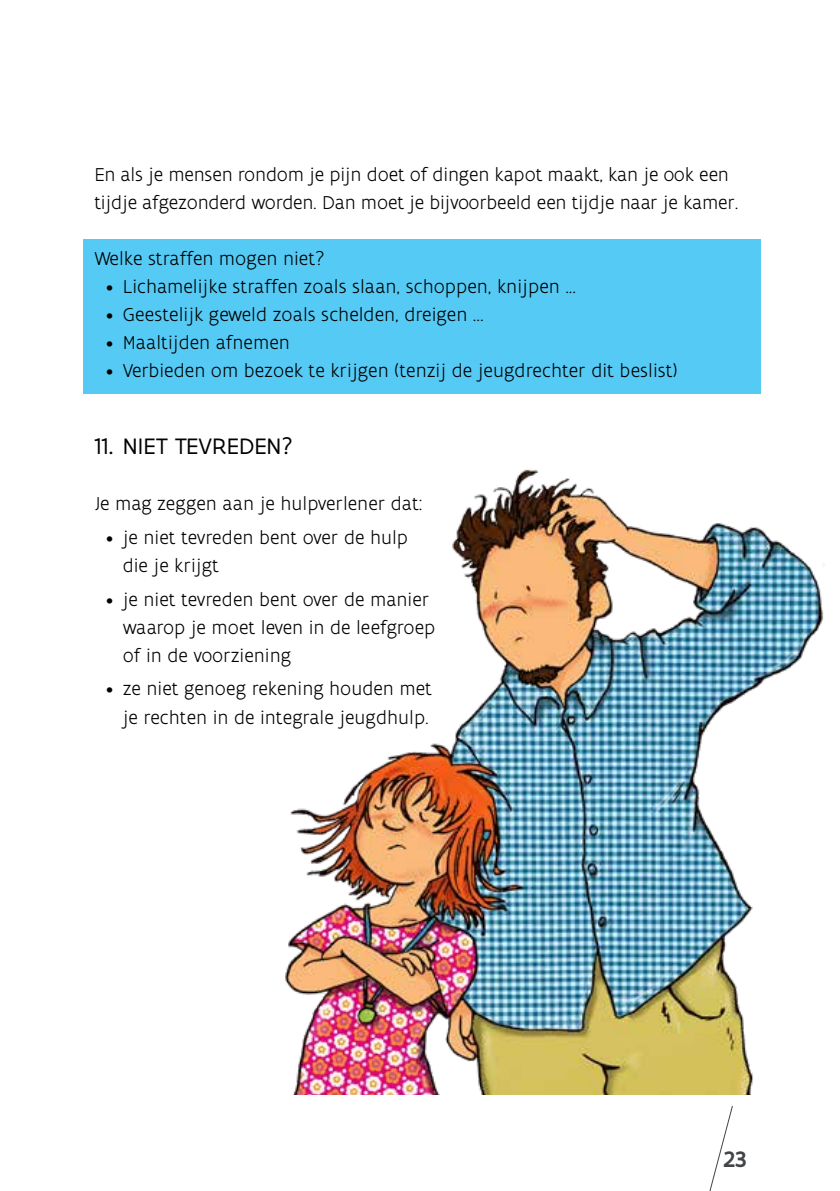
<style>
.page{position:relative;width:840px;height:1191px;background:#fff}
.page>*{position:absolute;margin:0;border:0;box-sizing:border-box;transform-origin:0 0}
.t1{font:24px "Flanders Art Sans";letter-spacing:.005em;color:#000}
.t2{font:500 24px "Flanders Art Sans";color:#424547}
.t3{font:300 20px/28px "Flanders Art Sans";color:#000}
</style>
<div class="page">
<svg style="left:709px;top:1106px;width:24px;height:85px"></svg>
<div style="left:83px;top:239px;width:676px;height:42px;background:#54caf5"></div>
<div style="left:83px;top:267px;width:676px;height:42px;background:#54caf5"></div>
<div style="left:83px;top:295px;width:676px;height:42px;background:#54caf5"></div>
<div style="left:83px;top:323px;width:676px;height:42px;background:#54caf5"></div>
<div style="left:83px;top:351px;width:676px;height:42px;background:#54caf5"></div>
<img style="left:285px;top:469px;width:540px;height:625px">
<p class="t3" style="left:94px;top:160px;width:645px">En als je mensen rondom je pijn doet of dingen kapot maakt, kan je ook een tijdje afgezonderd worden. Dan moet je bijvoorbeeld een tijdje naar je kamer.</p>
<p class="t3" style="left:94px;top:244px;width:232px">Welke straffen mogen niet?</p>
<p class="t3" style="left:106px;top:272px;width:472px">• Lichamelijke straffen zoals slaan, schoppen, knijpen ...</p>
<p class="t3" style="left:106px;top:300px;width:379px">• Geestelijk geweld zoals schelden, dreigen ...</p>
<p class="t3" style="left:106px;top:328px;width:185px">• Maaltijden afnemen</p>
<p class="t3" style="left:106px;top:356px;width:573px">• Verbieden om bezoek te krijgen (tenzij de jeugdrechter dit beslist)</p>
<p class="t1" style="left:94px;top:431px;width:200px">11. NIET TEVREDEN?</p>
<p class="t3" style="left:94px;top:490px;width:329px">Je mag zeggen aan je hulpverlener dat:</p>
<p class="t3" style="left:123px;top:523px;width:287px;text-indent:-17px">• je niet tevreden bent over de hulp die je krijgt</p>
<p class="t3" style="left:123px;top:585px;width:314px;text-indent:-17px">• je niet tevreden bent over de manier waarop je moet leven in de leefgroep of in de voorziening</p>
<p class="t3" style="left:106px;top:675px;width:328px;text-align:right">• ze niet genoeg rekening houden met je rechten in de integrale jeugdhulp.</p>
<p class="t2" style="left:723px;top:1144px;width:24px">23</p>
</div>
